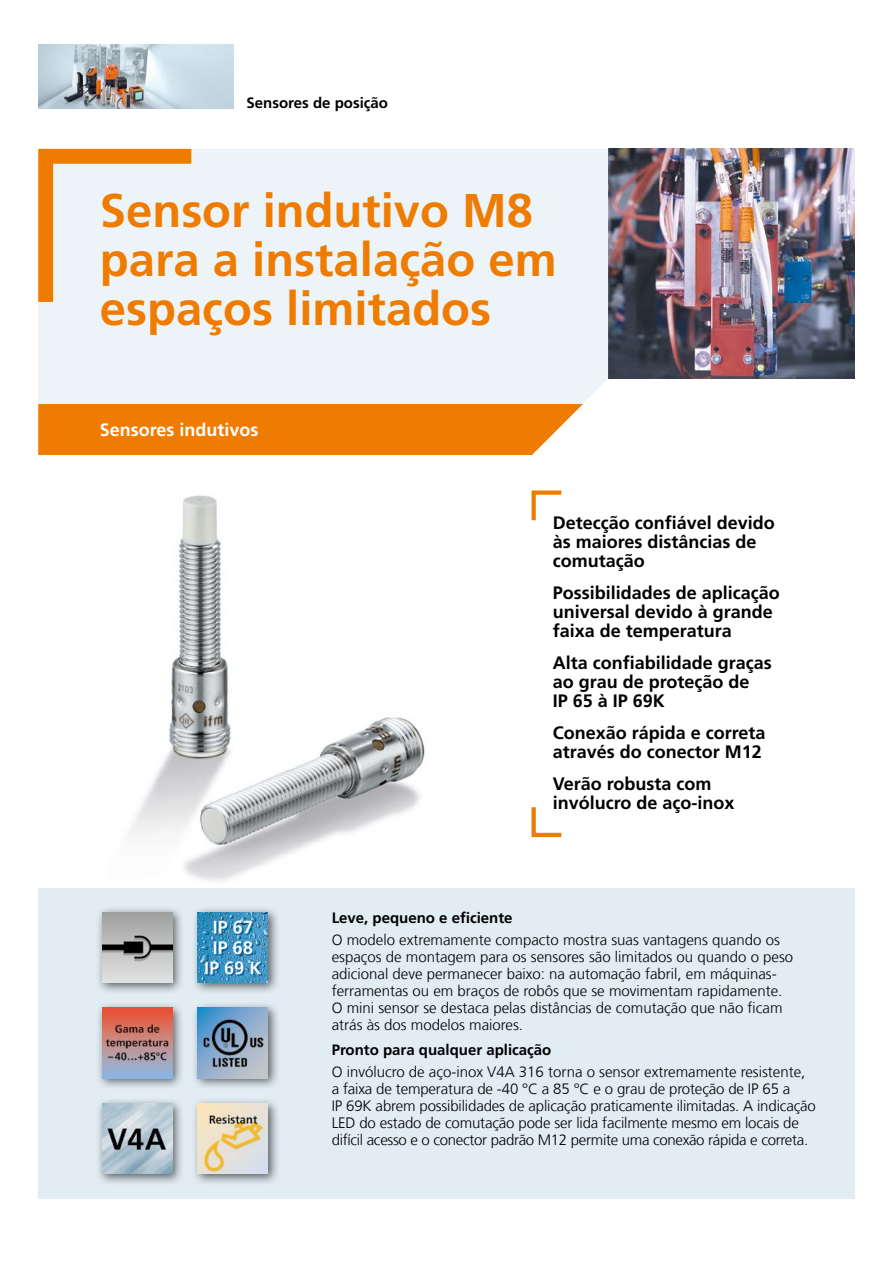
<style>
.page{position:relative;width:893px;height:1263px;background:#fff}
.page>*{position:absolute;margin:0;border:0;box-sizing:border-box;transform-origin:0 0}
.Box_Headline{font:700 47.25px/48.9px "Frutiger LT Com";color:#ef7c00}
.Features{font:700 18px/19.2px "Frutiger LT Com";color:#000}
.Box_Subheadline{font:700 18px "Frutiger LT Com";color:#fff}
.Fließtext{font:300 15px/17px "Frutiger LT Com";color:#000}
.Fließtext_Headline{font:700 15px "Frutiger LT Com";color:#000}
.Box_Produktgruppe{font:700 15px "Frutiger LT Com";color:#000}
</style>
<div class="page">
<img style="left:38px;top:495px;width:468px;height:394px">
<img style="left:608px;top:149px;width:247px;height:229px">
<div style="left:38px;top:889px;width:817px;height:310px;background:#e1ecf3"></div>
<div style="left:38px;top:149px;width:570px;height:255px;background:#edf4f8"></div>
<div style="left:38px;top:404px;width:545px;height:51px;background:#ef7c00"></div>
<img style="left:38px;top:45px;width:196px;height:63px">
<svg style="left:38px;top:149px;width:153px;height:153px;background:#edddca"></svg>
<div style="left:192px;top:906px;width:88px;height:88px;background:#000;opacity:.6"></div>
<img style="left:198px;top:912px;width:70px;height:70px">
<div style="left:96px;top:1001px;width:89px;height:89px;background:#000;opacity:.6"></div>
<img style="left:102px;top:1008px;width:70px;height:70px">
<div style="left:192px;top:1001px;width:88px;height:89px;background:#000;opacity:.6"></div>
<img style="left:198px;top:1008px;width:70px;height:70px">
<div style="left:192px;top:1097px;width:88px;height:89px;background:#000;opacity:.6"></div>
<img style="left:198px;top:1103px;width:70px;height:71px">
<div style="left:96px;top:1097px;width:89px;height:89px;background:#000;opacity:.6"></div>
<img style="left:102px;top:1103px;width:70px;height:71px">
<div style="left:96px;top:906px;width:89px;height:88px;background:#000;opacity:.6"></div>
<img style="left:102px;top:912px;width:70px;height:70px">
<svg style="left:531px;top:490px;width:30px;height:30px"></svg>
<svg style="left:531px;top:807px;width:30px;height:30px"></svg>
<p class="Box_Produktgruppe" style="left:247px;top:94px;width:143px">Sensores de posição</p>
<p class="Box_Headline" style="left:100px;top:186px;width:458px">Sensor indutivo M8 para a instalação em espaços limitados</p>
<p class="Box_Subheadline" style="left:100px;top:419px;width:160px">Sensores indutivos</p>
<p class="Features" style="left:553px;top:513px;width:224px">Detecção confiável devido às maiores distâncias de comutação</p>
<p class="Features" style="left:553px;top:583px;width:229px">Possibilidades de aplicação universal devido à grande faixa de temperatura</p>
<p class="Features" style="left:553px;top:653px;width:221px">Alta confiabilidade graças ao grau de proteção de<br>IP 65 à IP 69K</p>
<p class="Features" style="left:553px;top:723px;width:214px">Conexão rápida e correta através do conector M12</p>
<p class="Features" style="left:553px;top:774px;width:183px">Verão robusta com invólucro de aço-inox</p>
<p class="Fließtext_Headline" style="left:332px;top:909px;width:182px">Leve, pequeno e eficiente</p>
<p class="Fließtext" style="left:332px;top:931px;width:463px">O modelo extremamente compacto mostra suas vantagens quando os espaços de montagem para os sensores são limitados ou quando o peso adicional deve permanecer baixo: na automação fabril, em máquinas&shy;ferramentas ou em braços de robôs que se movimentam rapidamente.<br>O mini sensor se destaca pelas distâncias de comutação que não ficam atrás às dos modelos maiores.</p>
<p class="Fließtext_Headline" style="left:332px;top:1041px;width:221px">Pronto para qualquer aplicação</p>
<p class="Fließtext" style="left:332px;top:1063px;width:486px">O invólucro de aço-inox V4A 316 torna o sensor extremamente resistente, a faixa de temperatura de -40 °C a 85 °C e o grau de proteção de IP 65 a<br>IP 69K abrem possibilidades de aplicação praticamente ilimitadas. A indicação LED do estado de comutação pode ser lida facilmente mesmo em locais de difícil acesso e o conector padrão M12 permite uma conexão rápida e correta.</p>
</div>
